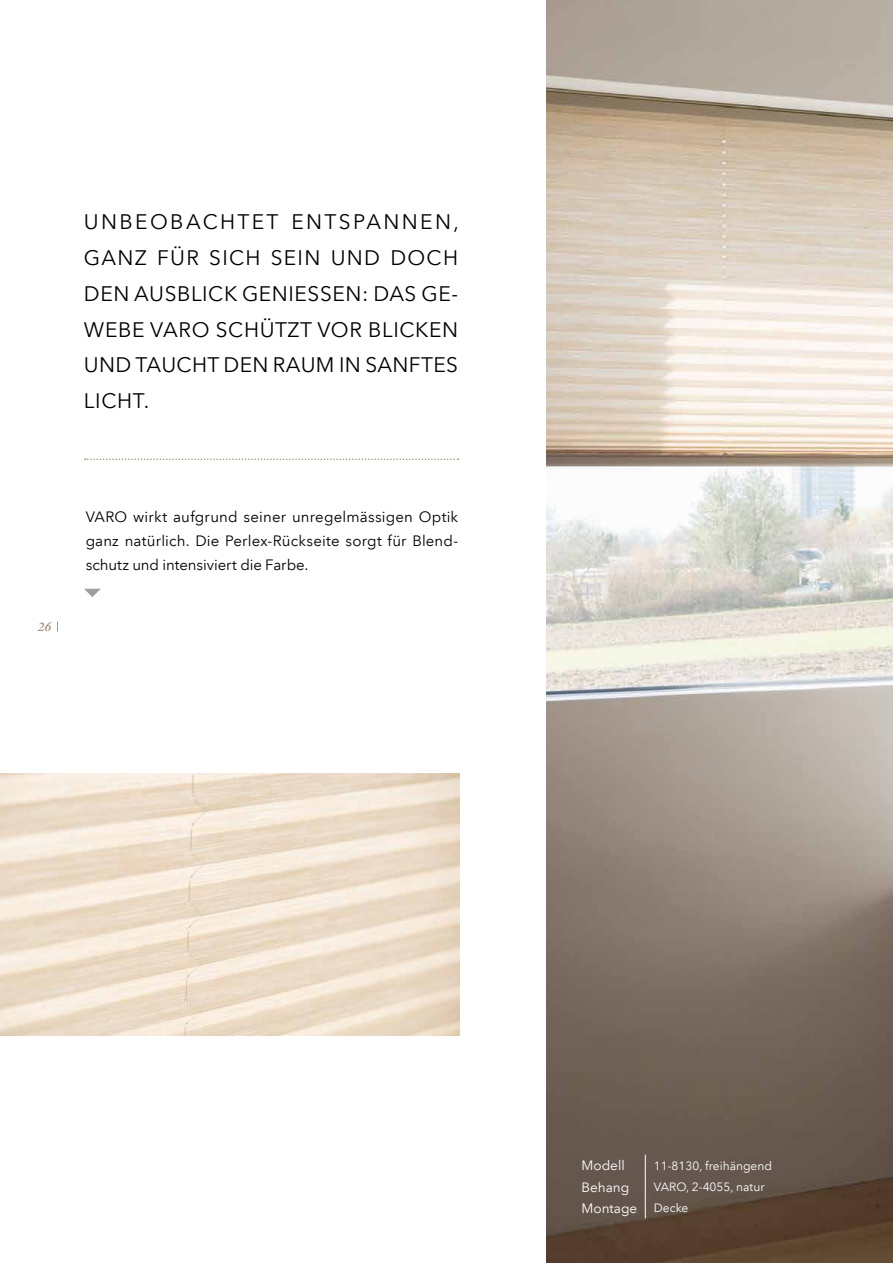
<style>
.page{position:relative;width:893px;height:1263px;background:#fff}
.page>*{position:absolute;margin:0;border:0;box-sizing:border-box;transform-origin:0 0}
.t1{font:21px/36px "Avenir Next LT Com";letter-spacing:.015em;color:#000;text-align:justify}
.t2{font:15px/24px "Avenir Next LT Com";color:#000;text-align:justify}
.t3{font:13.5px "Avenir Next LT Com";color:#fff}
.t4{font:italic 600 13.5px "Garamond Premr Pro";color:#a4957c}
.t5{font:12px "Avenir Next LT Com";color:#fff}
.s1{font-size:12px}
</style>
<div class="page">
<img style="left:546px;top:0;width:347px;height:1263px">
<svg style="left:645px;top:1154px;width:1px;height:64px"></svg>
<img style="left:0;top:774px;width:459px;height:261px">
<svg style="left:85px;top:458px;width:373px;height:2px"></svg>
<svg style="left:84px;top:589px;width:17px;height:8px"></svg>
<p class="t1" style="left:84px;top:203px;width:376px">UNBEOBACHTET ENTSPANNEN, GANZ FÜR SICH SEIN UND DOCH DEN AUSBLICK GENIESSEN: DAS GE-WEBE VARO SCHÜTZT VOR BLICKEN UND TAUCHT DEN RAUM IN SANFTES LICHT.</p>
<p class="t4" style="left:38px;top:618px;width:15px">26</p>
<p class="t2" style="left:86px;top:505px;width:374px">VARO wirkt aufgrund seiner unregelmässigen Optik ganz natürlich. Die Perlex-Rückseite sorgt für Blend&shy;schutz und intensiviert die Farbe.</p>
<p class="t3" style="left:581px;top:1157px;width:45px">Modell</p>
<p class="t5" style="left:654px;top:1158px;width:120px">11-8130, freihängend</p>
<p class="t3" style="left:581px;top:1179px;width:49px">Behang</p>
<p class="t5" style="left:654px;top:1179px;width:112px">VARO, 2-4055, natur</p>
<p class="t3" style="left:581px;top:1200px;width:108px">Montage <span class="s1">Decke</span></p>
</div>
